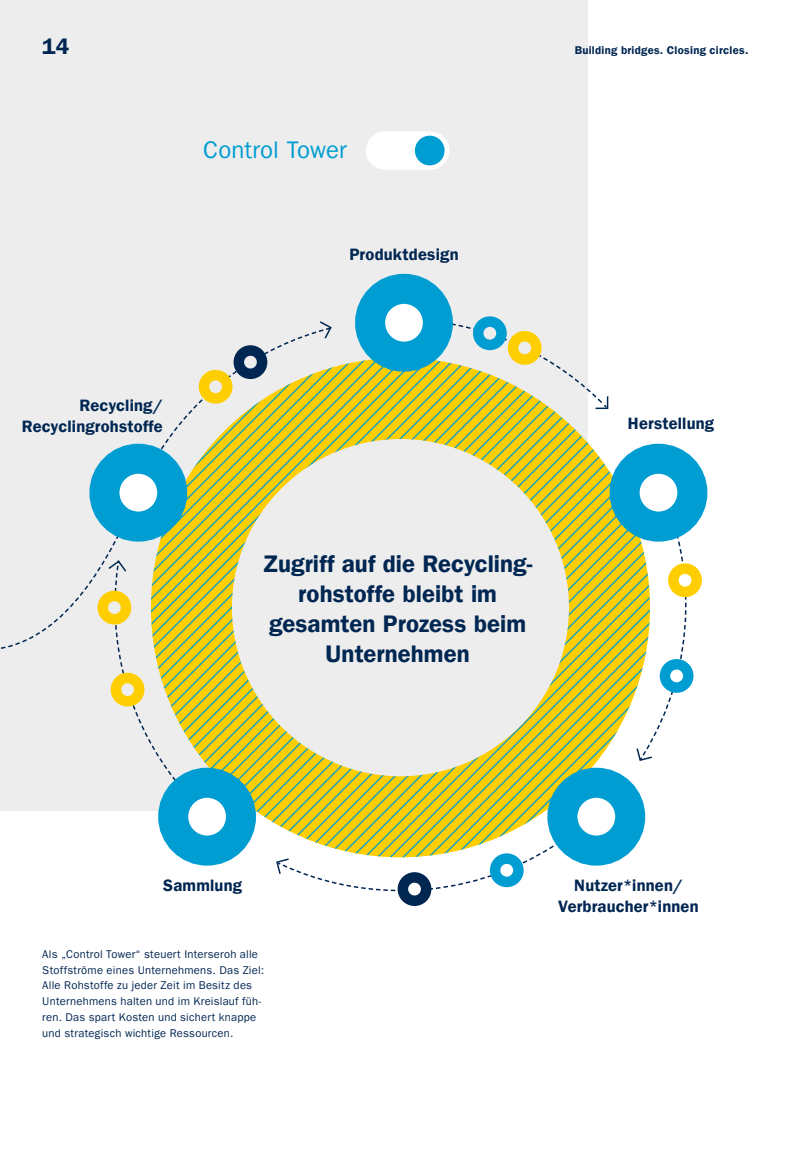
<style>
.page{position:relative;width:808px;height:1149px;background:#fff}
.page>*{position:absolute;margin:0;border:0;box-sizing:border-box;transform-origin:0 0}
.t1{font:24px/30px "Franklin Gothic LT Pro Dm";letter-spacing:.005em;color:#002652;text-align:center}
.t2{font:24px "Franklin Gothic LT Pro";letter-spacing:.005em;color:#009dd3}
.t3{font:22.5px "Franklin Gothic LT Pro Dm";color:#002652}
.t4{font:16.5px/21px "Franklin Gothic LT Pro Dm";letter-spacing:.01em;color:#002652;text-align:right}
.t5{font:11.25px/15.8px "Franklin Gothic LT Pro";letter-spacing:.02em;color:#002652}
.t6{font:11.25px "Franklin Gothic LT Pro Dm";letter-spacing:.025em;color:#002652}
</style>
<div class="page">
<div style="left:0;top:0;width:588px;height:810px;background:#ededed"></div>
<div style="left:366px;top:131px;width:83px;height:39px;background:#fff;border-radius:19px"></div>
<div style="left:415px;top:136px;width:30px;height:29px;background:#009dd3;border-radius:50%"></div>
<div style="left:610px;top:443px;width:97px;height:98px;border:30px solid #009dd3;border-radius:50%"></div>
<svg style="left:370px;top:289px;width:68px;height:67px"></svg>
<div style="left:355px;top:274px;width:98px;height:97px;border:30px solid #009dd3;border-radius:50%"></div>
<div style="left:473px;top:316px;width:34px;height:34px;border:10px solid #009dd3;border-radius:50%"></div>
<svg style="left:673px;top:568px;width:24px;height:23px"></svg>
<div style="left:668px;top:563px;width:34px;height:34px;border:10px solid #ffce00;border-radius:50%"></div>
<div style="left:660px;top:658px;width:33px;height:34px;border:10px solid #009dd3;border-radius:50%"></div>
<div style="left:398px;top:871px;width:33px;height:34px;border:10px solid #002652;border-radius:50%"></div>
<svg style="left:0;top:318px;width:687px;height:573px"></svg>
<svg style="left:104px;top:458px;width:68px;height:68px"></svg>
<div style="left:89px;top:443px;width:98px;height:98px;border:30px solid #009dd3;border-radius:50%"></div>
<svg style="left:562px;top:782px;width:68px;height:68px"></svg>
<div style="left:547px;top:767px;width:98px;height:98px;border:30px solid #009dd3;border-radius:50%"></div>
<h2 class="t3" style="left:42px;top:33px;width:28px">14</h2>
<p class="t6" style="left:575px;top:44px;width:175px">Building bridges. Closing circles.</p>
<h1 class="t2" style="left:203px;top:136px;width:145px">Control Tower</h1>
<h3 class="t4" style="left:22px;top:394px;width:142px">Recycling/<br>Recyclingrohstoffe</h3>
<h3 class="t4" style="left:349px;top:244px;width:111px">Produktdesign</h3>
<h1 class="t1" style="left:263px;top:548px;width:272px">Zugriff auf die Recycling&shy;rohstoffe bleibt im gesamten Prozess beim<br>Unternehmen</h1>
<h3 class="t4" style="left:628px;top:413px;width:88px">Herstellung</h3>
<h3 class="t4" style="left:163px;top:874px;width:80px">Sammlung</h3>
<p class="t5" style="left:42px;top:945px;width:223px">Als „Control Tower“ steuert Interseroh alle Stoffströme eines Unternehmens. Das Ziel:<br>Alle Rohstoffe zu jeder Zeit im Besitz des Unternehmens halten und im Kreislauf füh&shy;ren. Das spart Kosten und sichert knappe und strategisch wichtige Ressourcen.</p>
<h3 class="t4" style="left:558px;top:874px;width:142px;text-align:center">Nutzer*innen/<br>Verbraucher*innen</h3>
</div>
